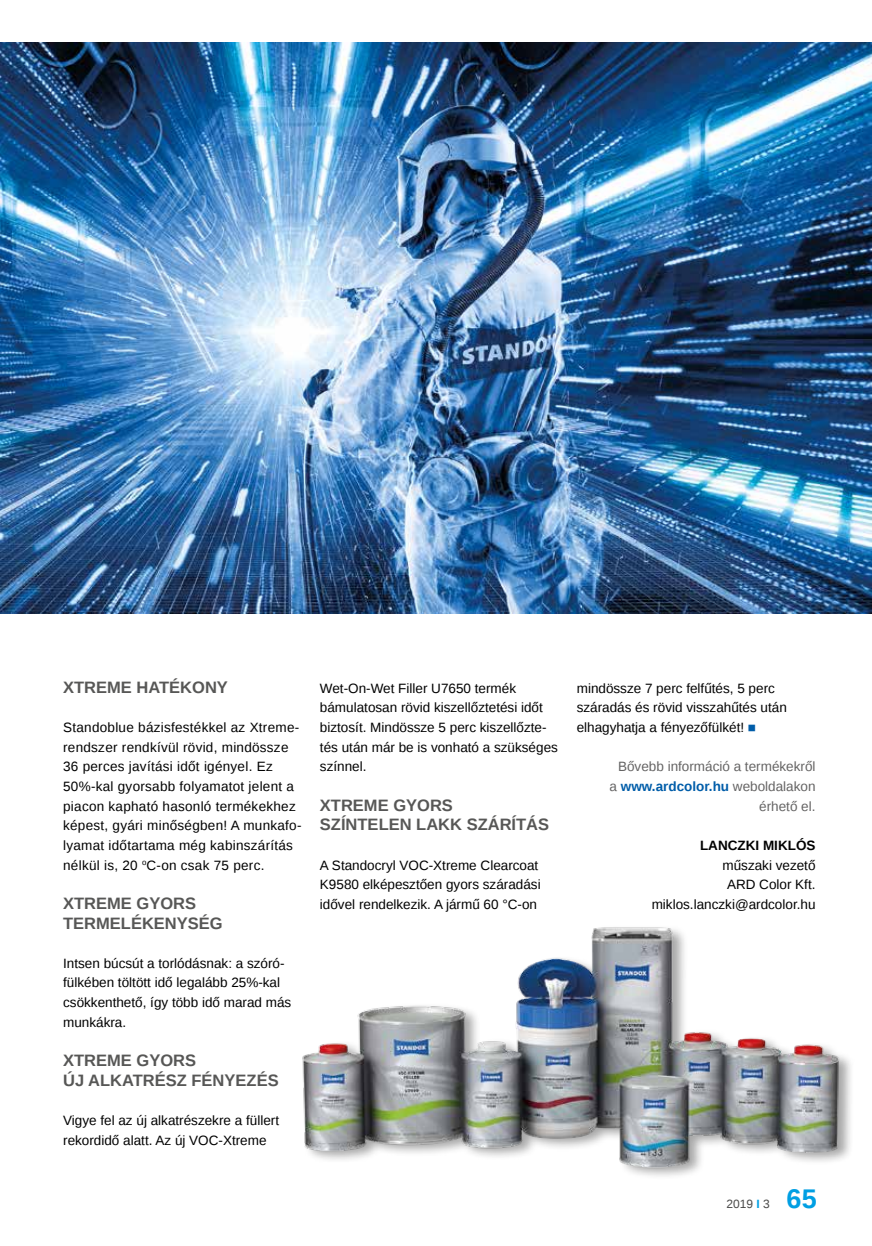
<style>
.page{position:relative;width:872px;height:1246px;background:#fff}
.page>*{position:absolute;margin:0;border:0;box-sizing:border-box;transform-origin:0 0}
.t1{font:700 27px "Liberation Sans";color:#009fe3}
.t2{font:700 16.5px/19.6px "Liberation Sans";color:#575756}
.t3{font:13.5px/19.6px "Liberation Sans";color:#000}
.t4{font:13.5px/19.6px "Liberation Sans";letter-spacing:.02em;color:#000}
.t5{font:13.5px/19.6px "Liberation Sans";color:#646363;text-align:right}
.t6{font:700 13.5px "Liberation Sans";color:#000}
.t7{font:12px "Liberation Sans";color:#4a4a49}
.s1{font-style:italic;color:#005da9}
.s2{font-weight:700;color:#005da9}
.s3{font-weight:700;color:#009fe3}
</style>
<div class="page">
<img style="left:0;top:43px;width:872px;height:570px">
<img style="left:302px;top:927px;width:549px;height:249px">
<p class="t2" style="left:63px;top:677px;width:166px">XTREME HATÉKONY</p>
<p class="t4" style="left:63px;top:718px;width:240px">Standoblue bázisfestékkel az Xtreme&shy;rendszer rendkívül rövid, mindössze 36 perces javítási időt igényel. Ez 50%-kal gyorsabb folyamatot jelent a piacon kapható hasonló termékekhez képest, gyári minőségben! A munkafo&shy;lyamat időtartama még kabinszárítás nélkül is, 20 <sup>o</sup>C-on csak 75 perc.</p>
<p class="t2" style="left:63px;top:893px;width:161px">XTREME GYORS<br>TERMELÉKENYSÉG</p>
<p class="t3" style="left:63px;top:954px;width:230px">Intsen búcsút a torlódásnak: a szóró&shy;fülkében töltött idő legalább 25%-kal csökkenthető, így több idő marad más munkákra.</p>
<p class="t2" style="left:63px;top:1050px;width:217px">XTREME GYORS<br>ÚJ ALKATRÉSZ FÉNYEZÉS</p>
<p class="t3" style="left:63px;top:1111px;width:217px">Vigye fel az új alkatrészekre a füllert rekordidő alatt. Az új VOC-Xtreme</p>
<p class="t3" style="left:320px;top:679px;width:239px">Wet-On-Wet Filler U7650 termék bámulatosan rövid kiszellőztetési időt biztosít. Mindössze 5 perc kiszellőzte&shy;tés után már be is vonható a szükséges színnel.</p>
<p class="t2" style="left:320px;top:795px;width:231px">XTREME GYORS<br>SZÍNTELEN LAKK SZÁRÍTÁS</p>
<p class="t3" style="left:320px;top:856px;width:222px">A Standocryl VOC-Xtreme Clearcoat<br>K9580 elképesztően gyors száradási idővel rendelkezik. A jármű 60 °C-on</p>
<p class="t3" style="left:577px;top:679px;width:212px">mindössze 7 perc felfűtés, 5 perc száradás és rövid visszahűtés után elhagyhatja a fényezőfülkét! <span class="s1">■</span></p>
<p class="t5" style="left:609px;top:757px;width:207px">Bővebb információ a termékekről a <span class="s2">www.ardcolor.hu</span> weboldalakon érhető el.</p>
<p class="t6" style="left:700px;top:836px;width:117px">LANCZKI MIKLÓS</p>
<p class="t3" style="left:651px;top:856px;width:165px;text-align:right">műszaki vezető<br>ARD Color Kft. miklos.lanczki@ardcolor.hu</p>
<p class="t7" style="left:726px;top:1197px;width:45px">2019 <span class="s3">I</span> 3</p>
<h1 class="t1" style="left:786px;top:1180px;width:32px">65</h1>
</div>
